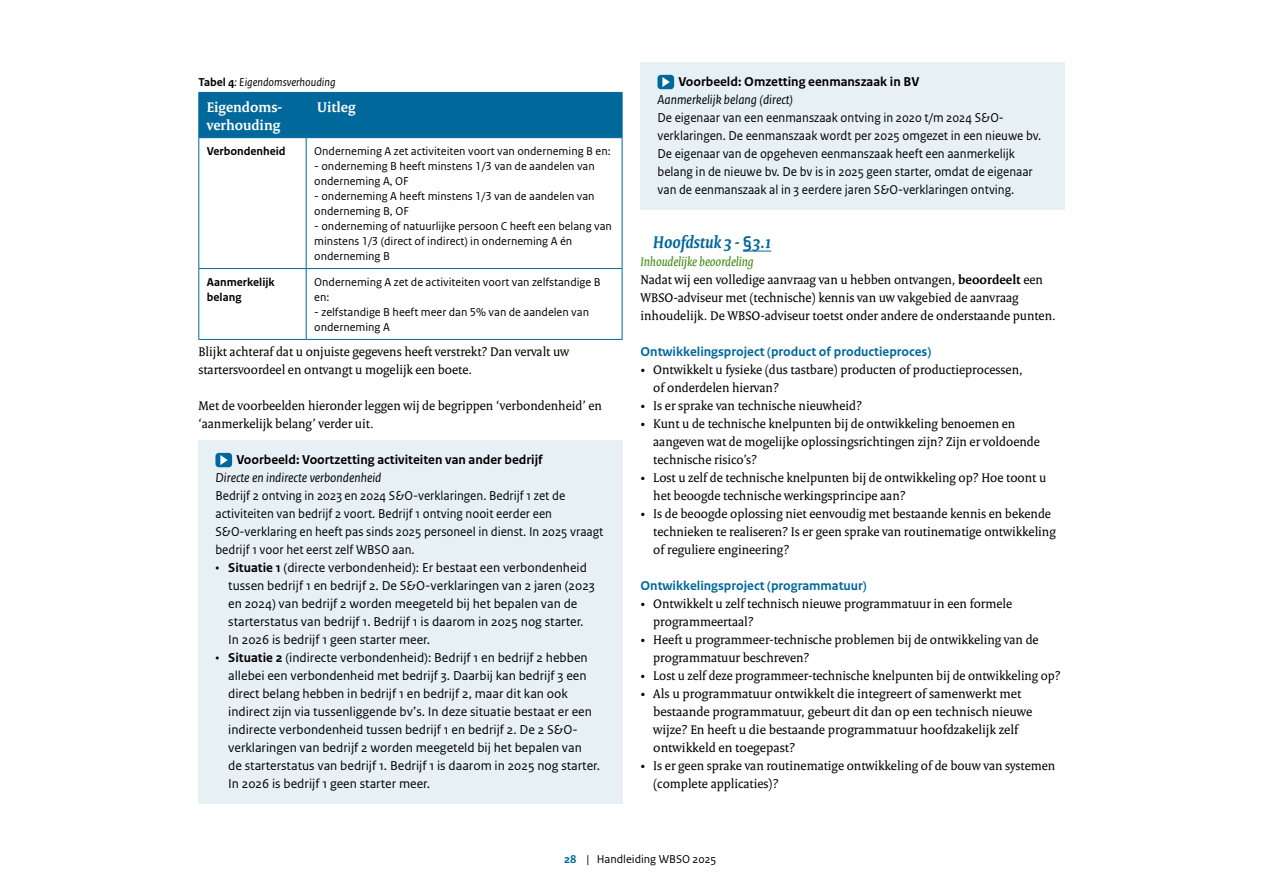
<style>
.page{position:relative;width:1263px;height:893px;background:#fff}
.page>*{position:absolute;margin:0;border:0;box-sizing:border-box;transform-origin:0 0}
.H3_Paragraafkop_BIJLAGE{font:italic 700 18px "Rijksoverheid Serif";color:#01689b}
.Tabel_Koppen{font:700 15px/18px "Rijksoverheid Serif";color:#fff}
.P_RO_Broodtekst{font:13.5px/18px "Rijksoverheid Serif";color:#000}
.Kadertekst_BLAUW{font:13.5px/18px "Rijksoverheid Sans Text";color:#000}
.Kadertekst_BLAUW-2{font:13.5px/18px "Rijksoverheid Sans Text";color:#000;scale:.95 1}
.RO_Opsomming_Bullet_AFSTAND{font:13.5px/18px "Rijksoverheid Serif";color:#000}
.Kadertekst_BLAUW-3{font:700 13.5px "Rijksoverheid Sans Text";color:#000}
.H4_Alinekopje_Bold_BIJLAGE{font:700 13.5px "Rijksoverheid Sans Text";color:#01689b}
.Kadertekst_BLAUW-4{font:italic 13.5px "Rijksoverheid Sans Text";color:#000}
.P_RO_Broodtekst_GEEN_afstand{font:italic 13.5px "Rijksoverheid Serif";color:#39870c}
.RO_Tabel_Broodtekst{font:12px/15px "Rijksoverheid Sans Text";color:#000}
.RO_Tabel_Broodtekst-2{font:700 12px/15px "Rijksoverheid Sans Text";color:#000}
.P_RO_Fotobijschrift{font:italic 12px "Rijksoverheid Sans Text";color:#000}
.s1{font-weight:700;font-style:normal}
.s2{font-weight:700}
.s3{font-family:"Rijksoverheid Sans Heading";font-style:normal}
.s4{font-weight:700;color:#01689b}
</style>
<div class="page">
<div style="left:198px;top:440px;width:424px;height:39px;background:#e6f0f5"></div>
<div style="left:198px;top:476px;width:424px;height:75px;background:#e6f0f5"></div>
<div style="left:198px;top:548px;width:424px;height:111px;background:#e6f0f5"></div>
<div style="left:198px;top:638px;width:424px;height:165px;background:#e6f0f5"></div>
<div style="left:199px;top:93px;width:423px;height:44px;background:#01689b"></div>
<hr style="left:306px;top:93px;width:1px;height:44px;background:#01689b">
<hr style="left:306px;top:138px;width:1px;height:130px;background:#01689b">
<hr style="left:198px;top:138px;width:1px;height:130px;background:#01689b">
<hr style="left:622px;top:138px;width:1px;height:130px;background:#01689b">
<hr style="left:198px;top:268px;width:108px;height:1px;background:#01689b">
<hr style="left:198px;top:269px;width:1px;height:70px;background:#01689b">
<hr style="left:622px;top:269px;width:1px;height:70px;background:#01689b">
<hr style="left:198px;top:339px;width:108px;height:1px;background:#01689b">
<hr style="left:306px;top:339px;width:316px;height:1px;background:#01689b">
<hr style="left:198px;top:92px;width:108px;height:1px;background:#01689b">
<hr style="left:198px;top:93px;width:1px;height:44px;background:#01689b">
<hr style="left:306px;top:92px;width:316px;height:1px;background:#01689b">
<hr style="left:622px;top:93px;width:1px;height:44px;background:#01689b">
<hr style="left:198px;top:137px;width:108px;height:1px;background:#01689b">
<hr style="left:306px;top:137px;width:316px;height:1px;background:#01689b">
<hr style="left:306px;top:268px;width:316px;height:1px;background:#01689b">
<hr style="left:306px;top:269px;width:1px;height:70px;background:#01689b">
<div style="left:215px;top:453px;width:17px;height:14px;background:#01689b;border-radius:3px"></div>
<svg style="left:220px;top:455px;width:8px;height:10px"></svg>
<div style="left:640px;top:62px;width:424px;height:39px;background:#e6f0f5"></div>
<div style="left:640px;top:98px;width:424px;height:111px;background:#e6f0f5"></div>
<svg style="left:743px;top:251px;width:28px;height:1px"></svg>
<div style="left:657px;top:75px;width:17px;height:14px;background:#01689b;border-radius:3px"></div>
<svg style="left:662px;top:77px;width:8px;height:10px"></svg>
<p class="P_RO_Fotobijschrift" style="left:198px;top:75px;width:139px"><span class="s1">Tabel 4</span>: Eigendomsverhouding</p>
<p class="Tabel_Koppen" style="left:207px;top:98px;width:76px">Eigendoms&shy;verhouding</p>
<p class="Tabel_Koppen" style="left:317px;top:98px;width:40px">Uitleg</p>
<p class="RO_Tabel_Broodtekst-2" style="left:207px;top:144px;width:80px">Verbondenheid</p>
<p class="RO_Tabel_Broodtekst" style="left:314px;top:144px;width:298px">Onderneming A zet activiteiten voort van onderneming B en:</p>
<p class="RO_Tabel_Broodtekst" style="left:314px;top:159px;width:282px">- onderneming B heeft minstens 1/3 van de aandelen van onderneming A, OF</p>
<p class="RO_Tabel_Broodtekst" style="left:314px;top:189px;width:282px">- onderneming A heeft minstens 1/3 van de aandelen van onderneming B, OF</p>
<p class="RO_Tabel_Broodtekst" style="left:314px;top:219px;width:299px">- onderneming of natuurlijke persoon C heeft een belang van minstens 1/3 (direct of indirect) in onderneming A én onderneming B</p>
<p class="RO_Tabel_Broodtekst-2" style="left:207px;top:275px;width:69px">Aanmerkelijk belang</p>
<p class="RO_Tabel_Broodtekst" style="left:314px;top:275px;width:288px">Onderneming A zet de activiteiten voort van zelfstandige B en:</p>
<p class="RO_Tabel_Broodtekst" style="left:314px;top:305px;width:276px">- zelfstandige B heeft meer dan 5% van de aandelen van onderneming A</p>
<p class="P_RO_Broodtekst" style="left:198px;top:343px;width:372px">Blijkt achteraf dat u onjuiste gegevens heeft verstrekt? Dan vervalt uw startersvoordeel en ontvangt u mogelijk een boete.</p>
<p class="P_RO_Broodtekst" style="left:198px;top:397px;width:405px">Met de voorbeelden hieronder leggen wij de begrippen ‘verbondenheid’ en ‘aanmerkelijk belang’ verder uit.</p>
<p class="Kadertekst_BLAUW-3" style="left:236px;top:452px;width:308px">Voorbeeld: Voortzetting activiteiten van ander bedrijf</p>
<p class="Kadertekst_BLAUW-4" style="left:215px;top:470px;width:167px">Directe en indirecte verbondenheid</p>
<p class="Kadertekst_BLAUW-2" style="left:215px;top:487px;width:410px">Bedrijf 2 ontving in 2023 en 2024 S&amp;O-verklaringen. Bedrijf 1 zet de activiteiten van bedrijf 2 voort. Bedrijf 1 ontving nooit eerder een S&amp;O-verklaring en heeft pas sinds 2025 personeel in dienst. In 2025 vraagt bedrijf 1 voor het eerst zelf WBSO aan.</p>
<p class="Kadertekst_BLAUW" style="left:228px;top:559px;width:368px;text-indent:-13px">• <span class="s2">Situatie 1</span> (directe verbondenheid): Er bestaat een verbondenheid tussen bedrijf 1 en bedrijf 2. De S&amp;O-verklaringen van 2 jaren (2023 en 2024) van bedrijf 2 worden meegeteld bij het bepalen van de starterstatus van bedrijf 1. Bedrijf 1 is daarom in 2025 nog starter.<br>In 2026 is bedrijf 1 geen starter meer.</p>
<p class="Kadertekst_BLAUW" style="left:228px;top:649px;width:373px;text-indent:-13px">• <span class="s2">Situatie 2</span> (indirecte verbondenheid): Bedrijf 1 en bedrijf 2 hebben allebei een verbondenheid met bedrijf 3. Daarbij kan bedrijf 3 een direct belang hebben in bedrijf 1 en bedrijf 2, maar dit kan ook indirect zijn via tussenliggende bv’s. In deze situatie bestaat er een indirecte verbondenheid tussen bedrijf 1 en bedrijf 2. De 2 S&amp;O&shy;verklaringen van bedrijf 2 worden meegeteld bij het bepalen van<br>de starterstatus van bedrijf 1. Bedrijf 1 is daarom in 2025 nog starter.<br>In 2026 is bedrijf 1 geen starter meer.</p>
<p class="Kadertekst_BLAUW-3" style="left:678px;top:74px;width:243px">Voorbeeld: Omzetting eenmanszaak in BV</p>
<p class="Kadertekst_BLAUW-4" style="left:657px;top:92px;width:137px">Aanmerkelijk belang (direct)</p>
<p class="Kadertekst_BLAUW-2" style="left:657px;top:109px;width:405px">De eigenaar van een eenmanszaak ontving in 2020 t/m 2024 S&amp;O&shy;verklaringen. De eenmanszaak wordt per 2025 omgezet in een nieuwe bv.<br>De eigenaar van de opgeheven eenmanszaak heeft een aanmerkelijk belang in de nieuwe bv. De bv is in 2025 geen starter, omdat de eigenaar van de eenmanszaak al in 3 eerdere jaren S&amp;O-verklaringen ontving.</p>
<h3 class="H3_Paragraafkop_BIJLAGE" style="left:653px;top:231px;width:119px">Hoofdstuk 3 - <span class="s3">§</span>3.1</h3>
<p class="P_RO_Broodtekst_GEEN_afstand" style="left:640px;top:254px;width:115px">Inhoudelijke beoordeling</p>
<p class="P_RO_Broodtekst" style="left:640px;top:271px;width:417px">Nadat wij een volledige aanvraag van u hebben ontvangen, <span class="s2">beoordeelt</span> een<br>WBSO-adviseur met (technische) kennis van uw vakgebied de aanvraag inhoudelijk. De WBSO-adviseur toetst onder andere de onderstaande punten.</p>
<h4 class="H4_Alinekopje_Bold_BIJLAGE" style="left:640px;top:344px;width:292px">Ontwikkelingsproject (product of productieproces)</h4>
<p class="P_RO_Broodtekst" style="left:653px;top:361px;width:371px;text-indent:-13px">• Ontwikkelt u fysieke (dus tastbare) producten of productieprocessen, of onderdelen hiervan?</p>
<p class="P_RO_Broodtekst" style="left:640px;top:397px;width:223px">• Is er sprake van technische nieuwheid?</p>
<p class="P_RO_Broodtekst" style="left:653px;top:415px;width:388px;text-indent:-13px">• Kunt u de technische knelpunten bij de ontwikkeling benoemen en aangeven wat de mogelijke oplossingsrichtingen zijn? Zijn er voldoende technische risico’s?</p>
<p class="P_RO_Broodtekst" style="left:653px;top:469px;width:394px;text-indent:-13px">• Lost u zelf de technische knelpunten bij de ontwikkeling op? Hoe toont u het beoogde technische werkingsprincipe aan?</p>
<p class="RO_Opsomming_Bullet_AFSTAND" style="left:653px;top:505px;width:404px;text-indent:-13px">• Is de beoogde oplossing niet eenvoudig met bestaande kennis en bekende technieken te realiseren? Is er geen sprake van routinematige ontwikkeling of reguliere engineering?</p>
<h4 class="H4_Alinekopje_Bold_BIJLAGE" style="left:640px;top:578px;width:228px">Ontwikkelingsproject (programmatuur)</h4>
<p class="P_RO_Broodtekst" style="left:653px;top:595px;width:360px;text-indent:-13px">• Ontwikkelt u zelf technisch nieuwe programmatuur in een formele programmeertaal?</p>
<p class="P_RO_Broodtekst" style="left:653px;top:631px;width:387px;text-indent:-13px">• Heeft u programmeer-technische problemen bij de ontwikkeling van de programmatuur beschreven?</p>
<p class="P_RO_Broodtekst" style="left:640px;top:667px;width:421px">• Lost u zelf deze programmeer-technische knelpunten bij de ontwikkeling op?</p>
<p class="P_RO_Broodtekst" style="left:653px;top:685px;width:381px;text-indent:-13px">• Als u programmatuur ontwikkelt die integreert of samenwerkt met bestaande programmatuur, gebeurt dit dan op een technisch nieuwe wijze? En heeft u die bestaande programmatuur hoofdzakelijk zelf ontwikkeld en toegepast?</p>
<p class="RO_Opsomming_Bullet_AFSTAND" style="left:653px;top:757px;width:404px;text-indent:-13px">• Is er geen sprake van routinematige ontwikkeling of de bouw van systemen (complete applicaties)?</p>
<p class="RO_Tabel_Broodtekst" style="left:564px;top:852px;width:154px"><span class="s4">28</span> | Handleiding WBSO 2025</p>
</div>
